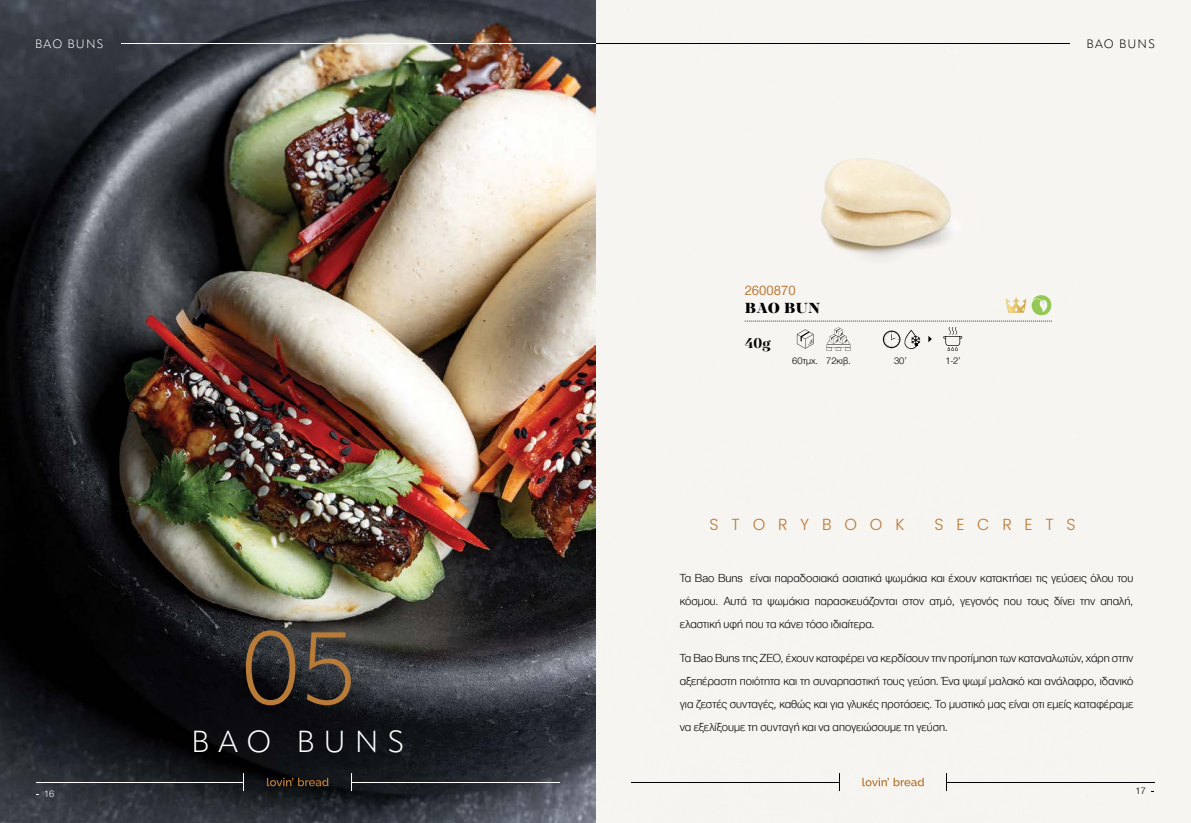
<style>
.page{position:relative;width:1191px;height:823px;background:#fff}
.page>*{position:absolute;margin:0;border:0;box-sizing:border-box;transform-origin:0 0}
.t1{font:300 100px "Apparat";color:#b97b38}
.t2{font:300 30px "Apparat";letter-spacing:.3em;color:#fff}
.t3{font:300 16px "Poppins";letter-spacing:.8em;color:#b97b38}
.t4{font:900 15px "PF Regal Display Pro";letter-spacing:.02em;color:#000}
.t5{font:700 15px "PF Regal Display Pro";color:#000}
.t6{font:14px "CF Helvetica";color:#b97b38}
.t7{font:300 12px/23px "CF Helvetica";color:#000101;text-align:justify}
.t8{font:300 12px "Apparat";letter-spacing:.1em;color:#000}
.t9{font:300 12px "Apparat";letter-spacing:.1em;color:#fff}
.t10{font:300 10px "CF Helvetica";color:#000}
.t11{font:300 10px "CF Helvetica";color:#fff}
</style>
<div class="page">
<div style="left:595px;top:0;width:210px;height:286px;background:#f6f5f1"></div>
<div style="left:946px;top:142px;width:245px;height:680px;background:#f6f5f1"></div>
<div style="left:595px;top:286px;width:351px;height:536px;background:#f6f5f1"></div>
<hr style="left:631px;top:781px;width:208px;height:1px;background:#000">
<svg style="left:839px;top:772px;width:1px;height:18px"></svg>
<hr style="left:947px;top:781px;width:208px;height:1px;background:#000">
<svg style="left:946px;top:772px;width:1px;height:18px"></svg>
<svg style="left:862px;top:777px;width:62px;height:9px"></svg>
<img style="left:0;top:0;width:595px;height:822px">
<hr style="left:595px;top:43px;width:475px;height:1px;background:#000">
<hr style="left:120px;top:43px;width:475px;height:1px;background:#fff">
<hr style="left:36px;top:781px;width:208px;height:1px;background:#fff">
<svg style="left:244px;top:772px;width:1px;height:18px"></svg>
<hr style="left:351px;top:781px;width:208px;height:1px;background:#fff">
<svg style="left:351px;top:772px;width:1px;height:18px"></svg>
<svg style="left:267px;top:777px;width:61px;height:9px"></svg>
<img style="left:798px;top:129px;width:179px;height:157px">
<svg style="left:797px;top:329px;width:16px;height:19px"></svg>
<svg style="left:943px;top:327px;width:19px;height:24px"></svg>
<svg style="left:928px;top:335px;width:4px;height:7px"></svg>
<svg style="left:826px;top:327px;width:24px;height:23px"></svg>
<svg style="left:883px;top:329px;width:37px;height:20px"></svg>
<svg style="left:744px;top:295px;width:307px;height:26px"></svg>
<p class="t9" style="left:35px;top:37px;width:70px">BAO BUNS</p>
<p class="t11" style="left:44px;top:787px;width:12px">16</p>
<h1 class="t1" style="left:239px;top:608px;width:118px">05</h1>
<h2 class="t2" style="left:191px;top:723px;width:214px">BAO BUNS</h2>
<p class="t8" style="left:1086px;top:37px;width:70px">BAO BUNS</p>
<p class="t6" style="left:744px;top:283px;width:52px">2600870</p>
<p class="t4" style="left:745px;top:298px;width:77px">BAO BUN</p>
<p class="t5" style="left:744px;top:334px;width:27px">40g</p>
<p class="t10" style="left:792px;top:355px;width:27px">60τµχ.</p>
<p class="t10" style="left:894px;top:355px;width:14px">30’</p>
<p class="t10" style="left:945px;top:355px;width:17px">1-2’</p>
<p class="t10" style="left:826px;top:355px;width:26px">72κιβ.</p>
<h3 class="t3" style="left:709px;top:515px;width:196px">STORYBOOK</h3>
<h3 class="t3" style="left:934px;top:515px;width:143px">SECRETS</h3>
<p class="t7" style="left:679px;top:565px;width:455px">Τα Bao Buns είναι παραδοσιακά ασιατικά ψωµάκια και έχουν κατακτήσει τις γεύσεις όλου του κόσµου. Αυτά τα ψωµάκια παρασκευάζονται στον ατµό, γεγονός που τους δίνει την απαλή, ελαστική υφή που τα κάνει τόσο ιδιαίτερα.</p>
<p class="t7" style="left:679px;top:646px;width:455px">Τα Bao Buns της ΖΕΟ, έχουν καταφέρει να κερδίσουν την προτίµηση των καταναλωτών, χάρη στην αξεπέραστη ποιότητα και τη συναρπαστική τους γεύση. Ένα ψωµί µαλακό και ανάλαφρο, ιδανικό για ζεστές συνταγές, καθώς και για γλυκές προτάσεις. Το µυστικό µας είναι οτι εµείς καταφέραµε να εξελίξουµε τη συνταγή και να απογειώσουµε τη γεύση.</p>
<p class="t10" style="left:1135px;top:784px;width:12px">17</p>
</div>
